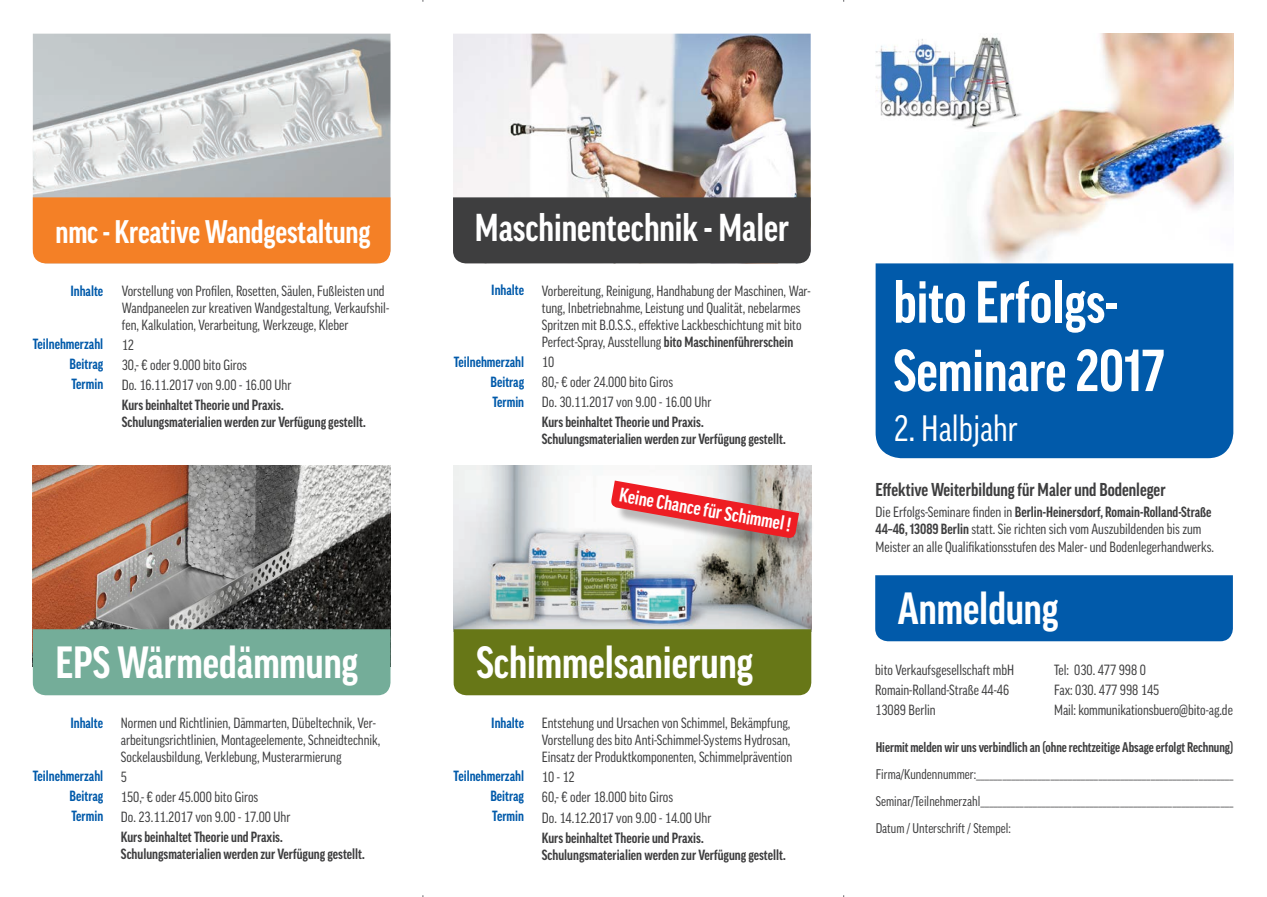
<style>
.page{position:relative;width:1267px;height:897px;background:#fff}
.page>*{position:absolute;margin:0;border:0;box-sizing:border-box;transform-origin:0 0}
.t1{font:700 condensed 57px "Good Pro";color:#fff}
.t2{font:700 condensed 43.5px "Good Pro";color:#fff}
.t3{font:700 condensed 37.5px "Good Pro";color:#fff}
.t4{font:condensed 35.4px "Good Pro";color:#fff}
.t5{font:700 condensed 31.5px "Good Pro";letter-spacing:-.005em;color:#fff}
.t6{font:700 condensed 19.05px "Good Pro";color:#fff}
.t7{font:700 condensed 18px "Good Pro";color:#3e3e3f}
.t8{font:condensed 14.25px/17.1px "Good Pro";color:#3e3e3f}
.t9{font:700 condensed 14.25px/20px "Good Pro";color:#3e3e3f}
.t10{font:700 condensed 14.25px "Good Pro";color:#015aaa}
.t11{font:condensed 13.5px "Good Pro";letter-spacing:.005em;color:#3e3e3f}
.t12{font:700 condensed 13.5px "Good Pro";letter-spacing:-.005em;color:#3e3e3f}
.s1{font-weight:400}
.s2{font-weight:700}
</style>
<div class="page">
<img style="left:958px;top:34px;width:275px;height:229px">
<img style="left:875px;top:34px;width:148px;height:97px">
<img style="left:33px;top:34px;width:357px;height:163px">
<div style="left:33px;top:197px;width:357px;height:66px;background:#f48026"></div>
<div style="left:875px;top:575px;width:357px;height:66px;background:#015aaa"></div>
<div style="left:875px;top:263px;width:358px;height:195px;background:#015aaa"></div>
<img style="left:33px;top:465px;width:357px;height:164px">
<div style="left:33px;top:629px;width:357px;height:66px;background:#74ad99"></div>
<img style="left:453px;top:34px;width:357px;height:163px">
<div style="left:453px;top:197px;width:357px;height:66px;background:#3e3e3f"></div>
<img style="left:453px;top:465px;width:358px;height:164px">
<div style="left:453px;top:629px;width:358px;height:66px;background:#677717"></div>
<div style="left:616px;top:486px;width:198px;height:68px;background:#231f20;opacity:.3"></div>
<svg style="left:610px;top:480px;width:189px;height:59px"></svg>
<p class="t5" style="left:56px;top:214px;width:316px">nmc - Kreative Wandgestaltung</p>
<p class="t10" style="left:70px;top:283px;width:34px">Inhalte</p>
<p class="t10" style="left:33px;top:336px;width:72px">Teilnehmerzahl</p>
<p class="t10" style="left:70px;top:356px;width:35px">Beitrag</p>
<p class="t10" style="left:71px;top:376px;width:33px">Termin</p>
<p class="t8" style="left:122px;top:282px;width:269px">Vorstellung von Profilen, Rosetten, Säulen, Fußleisten und<br>Wandpaneelen zur kreativen Wandgestaltung, Verkaufshil&shy;fen, Kalkulation, Verarbeitung, Werkzeuge, Kleber</p>
<p class="t8" style="left:122px;top:336px;width:14px">12</p>
<p class="t8" style="left:122px;top:356px;width:127px">30,- € oder 9.000 bito Giros</p>
<p class="t9" style="left:122px;top:375px;width:171px"><span class="s1">Do. 16.11.2017 von 9.00 - 16.00 Uhr<br></span>Kurs beinhaltet Theorie und Praxis.</p>
<p class="t9" style="left:122px;top:412px;width:245px">Schulungsmaterialien werden zur Verfügung gestellt.</p>
<p class="t2" style="left:56px;top:638px;width:304px">EPS Wärmedämmung</p>
<p class="t10" style="left:70px;top:715px;width:34px">Inhalte</p>
<p class="t8" style="left:121px;top:714px;width:261px">Normen und Richtlinien, Dämmarten, Dübeltechnik, Ver&shy;arbeitungsrichtlinien, Montageelemente, Schneidtechnik,<br>Sockelausbildung, Verklebung, Musterarmierung</p>
<p class="t8" style="left:121px;top:768px;width:8px">5</p>
<p class="t8" style="left:121px;top:788px;width:139px">150,- € oder 45.000 bito Giros</p>
<p class="t8" style="left:121px;top:808px;width:171px">Do. 23.11.2017 von 9.00 - 17.00 Uhr</p>
<p class="t9" style="left:121px;top:826px;width:163px">Kurs beinhaltet Theorie und Praxis.</p>
<p class="t9" style="left:121px;top:844px;width:245px">Schulungsmaterialien werden zur Verfügung gestellt.</p>
<p class="t10" style="left:33px;top:768px;width:72px">Teilnehmerzahl</p>
<p class="t10" style="left:70px;top:788px;width:35px">Beitrag</p>
<p class="t10" style="left:71px;top:808px;width:33px">Termin</p>
<p class="t3" style="left:475px;top:207px;width:316px">Maschinentechnik - Maler</p>
<p class="t10" style="left:491px;top:282px;width:34px">Inhalte</p>
<p class="t10" style="left:454px;top:354px;width:72px">Teilnehmerzahl</p>
<p class="t10" style="left:490px;top:374px;width:35px">Beitrag</p>
<p class="t10" style="left:492px;top:393px;width:33px">Termin</p>
<p class="t8" style="left:542px;top:282px;width:270px">Vorbereitung, Reinigung, Handhabung der Maschinen, War&shy;tung, Inbetriebnahme, Leistung und Qualität, nebelarmes Spritzen mit B.O.S.S., effektive Lackbeschichtung mit bito Perfect-Spray, Ausstellung <span class="s2">bito Maschinenführerschein</span></p>
<p class="t8" style="left:542px;top:353px;width:14px">10</p>
<p class="t8" style="left:542px;top:373px;width:133px">80,- € oder 24.000 bito Giros</p>
<p class="t8" style="left:542px;top:393px;width:171px">Do. 30.11.2017 von 9.00 - 16.00 Uhr</p>
<p class="t9" style="left:542px;top:412px;width:163px">Kurs beinhaltet Theorie und Praxis.</p>
<p class="t9" style="left:542px;top:429px;width:245px">Schulungsmaterialien werden zur Verfügung gestellt.</p>
<p class="t6" style="left:621px;top:484px;width:175px;rotate:10deg">Keine Chance für Schimmel !</p>
<p class="t2" style="left:476px;top:638px;width:278px">Schimmelsanierung</p>
<p class="t10" style="left:491px;top:715px;width:34px">Inhalte</p>
<p class="t8" style="left:542px;top:714px;width:252px">Entstehung und Ursachen von Schimmel, Bekämpfung,<br>Vorstellung des bito Anti-Schimmel-Systems Hydrosan,<br>Einsatz der Produktkomponenten, Schimmelprävention</p>
<p class="t8" style="left:542px;top:768px;width:34px">10 - 12</p>
<p class="t8" style="left:542px;top:788px;width:133px">60,- € oder 18.000 bito Giros</p>
<p class="t8" style="left:542px;top:809px;width:171px">Do. 14.12.2017 von 9.00 - 14.00 Uhr</p>
<p class="t9" style="left:542px;top:827px;width:163px">Kurs beinhaltet Theorie und Praxis.</p>
<p class="t9" style="left:542px;top:844px;width:245px">Schulungsmaterialien werden zur Verfügung gestellt.</p>
<p class="t10" style="left:453px;top:768px;width:72px">Teilnehmerzahl</p>
<p class="t10" style="left:490px;top:788px;width:35px">Beitrag</p>
<p class="t10" style="left:492px;top:808px;width:33px">Termin</p>
<p class="t1" style="left:893px;top:270px;width:226px">bito Erfolgs-</p>
<p class="t1" style="left:893px;top:339px;width:272px">Seminare 2017</p>
<p class="t4" style="left:893px;top:408px;width:126px">2. Halbjahr</p>
<p class="t7" style="left:875px;top:479px;width:291px">Effektive Weiterbildung für Maler und Bodenleger</p>
<p class="t8" style="left:875px;top:503px;width:340px">Die Erfolgs-Seminare finden in <span class="s2">Berlin-Heinersdorf, Romain-Rolland-Straße<br>44–46, 13089 Berlin</span> statt. Sie richten sich vom Auszubildenden bis zum<br>Meister an alle Qualifikationsstufen des Maler- und Bodenlegerhandwerks.</p>
<p class="t2" style="left:897px;top:584px;width:162px">Anmeldung</p>
<p class="t8" style="left:875px;top:661px;width:140px">bito Verkaufsgesellschaft mbH</p>
<p class="t8" style="left:875px;top:681px;width:135px">Romain-Rolland-Straße 44-46</p>
<p class="t8" style="left:875px;top:701px;width:62px">13089 Berlin</p>
<p class="t8" style="left:1054px;top:661px;width:93px">Tel: 030. 477 998 0</p>
<p class="t8" style="left:1054px;top:681px;width:107px">Fax: 030. 477 998 145</p>
<p class="t8" style="left:1054px;top:701px;width:180px">Mail: kommunikationsbuero@bito-ag.de</p>
<p class="t12" style="left:875px;top:739px;width:359px">Hiermit melden wir uns verbindlich an (ohne rechtzeitige Absage erfolgt Rechnung)</p>
<p class="t11" style="left:875px;top:766px;width:359px">Firma/Kundennummer:___________________________________________________________</p>
<p class="t11" style="left:875px;top:793px;width:359px">Seminar/Teilnehmerzahl__________________________________________________________</p>
<p class="t11" style="left:875px;top:820px;width:136px">Datum / Unterschrift / Stempel:</p>
</div>
